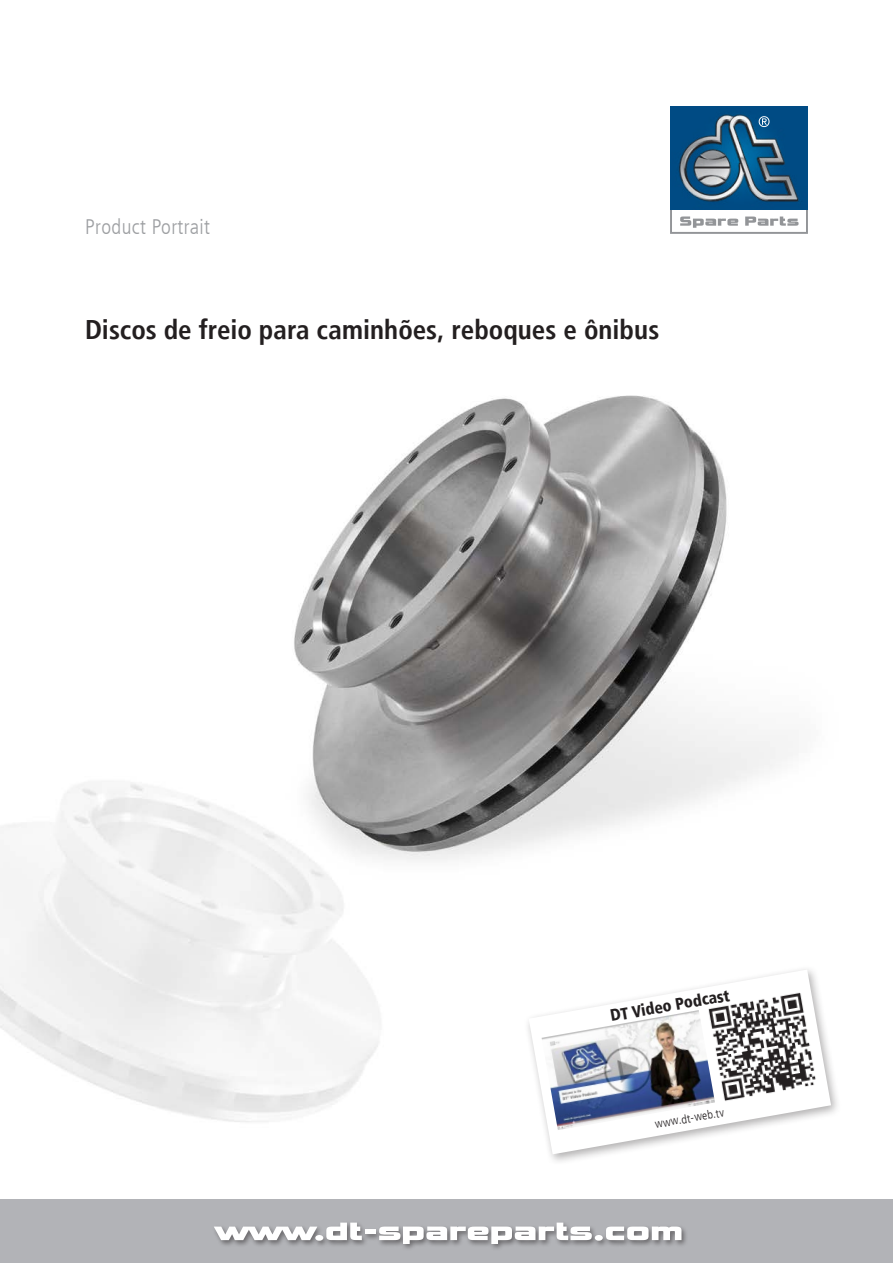
<style>
.page{position:relative;width:893px;height:1263px;background:#fff}
.page>*{position:absolute;margin:0;border:0;box-sizing:border-box;transform-origin:0 0}
.DT_Bodytext_Spanisch{font:700 condensed 27px "Frutiger LT";color:#231f20}
.DT_Bodytext_Spanisch-2{font:300 condensed 21px "Frutiger LT";letter-spacing:.02em;color:#9d9fa2}
.t1{font:900 condensed 16.5px "Frutiger LT";color:#231f20;scale:.95 1}
.t2{font:300 condensed 12px "Frutiger LT";color:#231f20}
</style>
<div class="page">
<img style="left:0;top:395px;width:793px;height:727px">
<div style="left:0;top:1199px;width:893px;height:64px;background:#b2b3b7"></div>
<div style="left:670px;top:106px;width:138px;height:128px;border:2px solid #939598"></div>
<svg style="left:680px;top:216px;width:58px;height:12px"></svg>
<svg style="left:745px;top:217px;width:54px;height:9px"></svg>
<img style="left:670px;top:106px;width:138px;height:104px">
<svg style="left:759px;top:116px;width:10px;height:11px"></svg>
<div style="left:212px;top:1220px;width:476px;height:30px;background:#231f20;opacity:.5"></div>
<svg style="left:214px;top:1222px;width:148px;height:19px"></svg>
<div style="left:365px;top:1229px;width:10px;height:5px;background:#fff"></div>
<svg style="left:379px;top:1222px;width:302px;height:21px"></svg>
<div style="left:524px;top:965px;width:318px;height:200px;background:#fff"></div>
<svg style="left:529px;top:969px;width:302px;height:185px"></svg>
<img style="left:542px;top:1010px;width:173px;height:120px">
<img style="left:706px;top:990px;width:114px;height:114px">
<p class="DT_Bodytext_Spanisch-2" style="left:85px;top:214px;width:126px">Product Portrait</p>
<p class="DT_Bodytext_Spanisch" style="left:85px;top:313px;width:576px">Discos de freio para caminhões, reboques e ônibus</p>
<p class="t1" style="left:609px;top:1006px;width:128px;rotate:-10deg">DT Video Podcast</p>
<p class="t2" style="left:654px;top:1117px;width:71px;rotate:-10deg">www.dt-web.tv</p>
</div>
